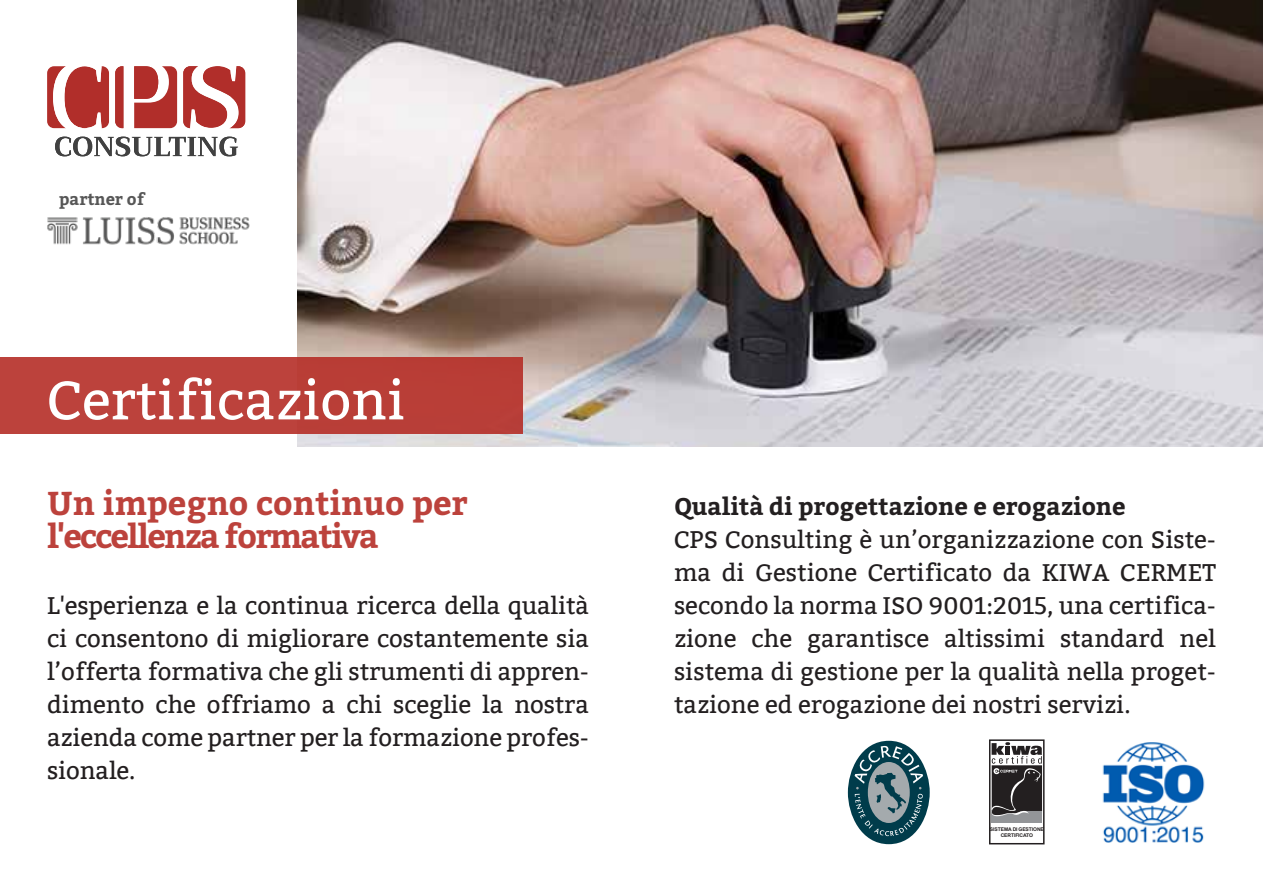
<style>
.page{position:relative;width:1263px;height:893px;background:#fff}
.page>*{position:absolute;margin:0;border:0;box-sizing:border-box;transform-origin:0 0}
.t1{font:54px "Bitter";color:#fff}
.t2{font:700 33px/33px "Bitter";letter-spacing:-.05em;color:rgb(181 45 38/.9)}
.t3{font:24px/33px "Bitter";letter-spacing:-.005em;color:#231f20;text-align:justify}
.t4{font:700 24px "Bitter";color:#231f20}
.t5{font:700 16.5px "Bitter";color:#575757}
.t6{font:700 4.95px/6.9px "Arial";letter-spacing:-.02em;color:#231f20;text-align:center}
</style>
<div class="page">
<img style="left:298px;top:0;width:965px;height:446px">
<div style="left:0;top:357px;width:523px;height:77px;background:#bc423c"></div>
<img style="left:47px;top:217px;width:203px;height:28px">
<div style="left:848px;top:741px;width:82px;height:103px;background:#003c4b;border-radius:50%"></div>
<svg style="left:855px;top:746px;width:68px;height:90px"></svg>
<div style="left:989px;top:739px;width:55px;height:105px;border:2px solid #231f20"></div>
<div style="left:992px;top:811px;width:50px;height:12px;background:#939598"></div>
<svg style="left:991px;top:742px;width:51px;height:74px"></svg>
<img style="left:1102px;top:742px;width:103px;height:101px">
<svg style="left:55px;top:137px;width:183px;height:19px"></svg>
<svg style="left:183px;top:66px;width:62px;height:63px"></svg>
<svg style="left:115px;top:66px;width:62px;height:63px"></svg>
<svg style="left:47px;top:66px;width:62px;height:62px"></svg>
<p class="t5" style="left:59px;top:189px;width:87px">partner of</p>
<h1 class="t1" style="left:47px;top:369px;width:360px">Certificazioni</h1>
<h2 class="t2" style="left:47px;top:487px;width:422px">Un impegno continuo per l'eccellenza formativa</h2>
<p class="t3" style="left:47px;top:589px;width:543px">L'esperienza e la continua ricerca della qualità ci consentono di migliorare costantemente sia l’offerta formativa che gli strumenti di appren&shy;dimento che offriamo a chi sceglie la nostra azienda come partner per la formazione profes&shy;sionale.</p>
<p class="t4" style="left:674px;top:492px;width:453px">Qualità di progettazione e erogazione</p>
<p class="t3" style="left:674px;top:524px;width:543px">CPS Consulting è un’organizzazione con Siste&shy;ma di Gestione Certificato da KIWA CERMET secondo la norma ISO 9001:2015, una certifica&shy;zione che garantisce altissimi standard nel sistema di gestione per la qualità nella proget&shy;tazione ed erogazione dei nostri servizi.</p>
<p class="t6" style="left:990px;top:825px;width:55px">SISTEMA DI GESTIONE<br>CERTIFICATO</p>
</div>
